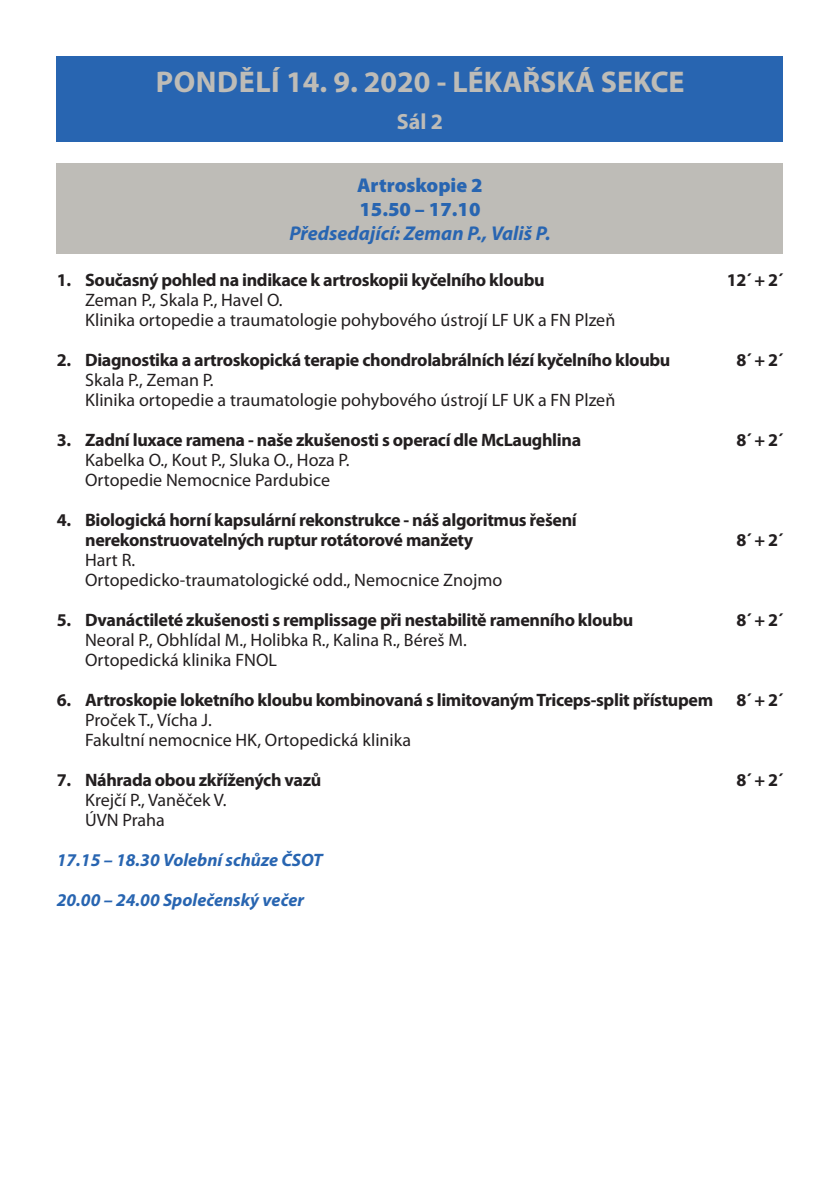
<style>
.page{position:relative;width:840px;height:1191px;background:#fff}
.page>*{position:absolute;margin:0;border:0;box-sizing:border-box;transform-origin:0 0}
.t1{font:700 30px "Myriad Pro";color:#bebcb7}
.t2{font:700 22px "Myriad Pro";color:#bebcb7}
.t3{font:italic 700 20px "Myriad Pro";color:#2865b1}
.t4{font:900 20px/24px "Myriad Pro";color:#2865b1}
.t5{font:700 18px/20px "Myriad Pro";letter-spacing:-.02em;color:#231f20}
.t6{font:18px/20px "Myriad Pro";color:#231f20}
.t7{font:italic 700 18px "Myriad Pro";color:#2865b1}
</style>
<div class="page">
<div style="left:57px;top:57px;width:725px;height:85px;background:#2865b1"></div>
<div style="left:57px;top:163px;width:725px;height:91px;background:#bebcb7"></div>
<h1 class="t1" style="left:156px;top:62px;width:530px">PONDĚLÍ 14. 9. 2020 - LÉKAŘSKÁ SEKCE</h1>
<p class="t2" style="left:396px;top:108px;width:48px">Sál 2</p>
<p class="t4" style="left:357px;top:173px;width:127px">Artroskopie 2<br>15.50 – 17.10</p>
<p class="t3" style="left:289px;top:220px;width:263px">Předsedající: Zeman P., Vališ P.</p>
<p class="t5" style="left:57px;top:269px;width:489px">1. Současný pohled na indikace k artroskopii kyčelního kloubu</p>
<p class="t5" style="left:726px;top:269px;width:58px">12´ + 2´</p>
<p class="t6" style="left:85px;top:290px;width:531px">Zeman P., Skala P., Havel O.<br>Klinika ortopedie a traumatologie pohybového ústrojí LF UK a FN Plzeň</p>
<p class="t5" style="left:57px;top:349px;width:614px">2. Diagnostika a artroskopická terapie chondrolabrálních lézí kyčelního kloubu</p>
<p class="t5" style="left:736px;top:349px;width:48px">8´ + 2´</p>
<p class="t6" style="left:85px;top:370px;width:531px">Skala P., Zeman P.<br>Klinika ortopedie a traumatologie pohybového ústrojí LF UK a FN Plzeň</p>
<p class="t5" style="left:57px;top:429px;width:525px">3. Zadní luxace ramena - naše zkušenosti s operací dle McLaughlina</p>
<p class="t5" style="left:736px;top:429px;width:48px">8´ + 2´</p>
<p class="t6" style="left:85px;top:450px;width:266px">Kabelka O., Kout P., Sluka O., Hoza P.<br>Ortopedie Nemocnice Pardubice</p>
<p class="t5" style="left:85px;top:509px;width:493px;text-indent:-28px">4. Biologická horní kapsulární rekonstrukce - náš algoritmus řešení nerekonstruovatelných ruptur rotátorové manžety</p>
<p class="t5" style="left:736px;top:529px;width:48px">8´ + 2´</p>
<p class="t6" style="left:85px;top:550px;width:418px">Hart R.<br>Ortopedicko-traumatologické odd., Nemocnice Znojmo</p>
<p class="t5" style="left:57px;top:609px;width:577px">5. Dvanáctileté zkušenosti s remplissage při nestabilitě ramenního kloubu</p>
<p class="t5" style="left:736px;top:609px;width:48px">8´ + 2´</p>
<p class="t6" style="left:85px;top:630px;width:383px">Neoral P., Obhlídal M., Holibka R., Kalina R., Béreš M.<br>Ortopedická klinika FNOL</p>
<p class="t5" style="left:57px;top:689px;width:657px">6. Artroskopie loketního kloubu kombinovaná s limitovaným Triceps-split přístupem</p>
<p class="t5" style="left:736px;top:689px;width:48px">8´ + 2´</p>
<p class="t6" style="left:85px;top:710px;width:327px">Proček T., Vícha J.<br>Fakultní nemocnice HK, Ortopedická klinika</p>
<p class="t5" style="left:57px;top:769px;width:266px">7. Náhrada obou zkřížených vazů</p>
<p class="t5" style="left:736px;top:769px;width:48px">8´ + 2´</p>
<p class="t6" style="left:85px;top:790px;width:143px">Krejčí P., Vaněček V.<br>ÚVN Praha</p>
<p class="t7" style="left:57px;top:848px;width:267px">17.15 – 18.30 Volební schůze ČSOT</p>
<p class="t7" style="left:57px;top:888px;width:249px">20.00 – 24.00 Společenský večer</p>
</div>
